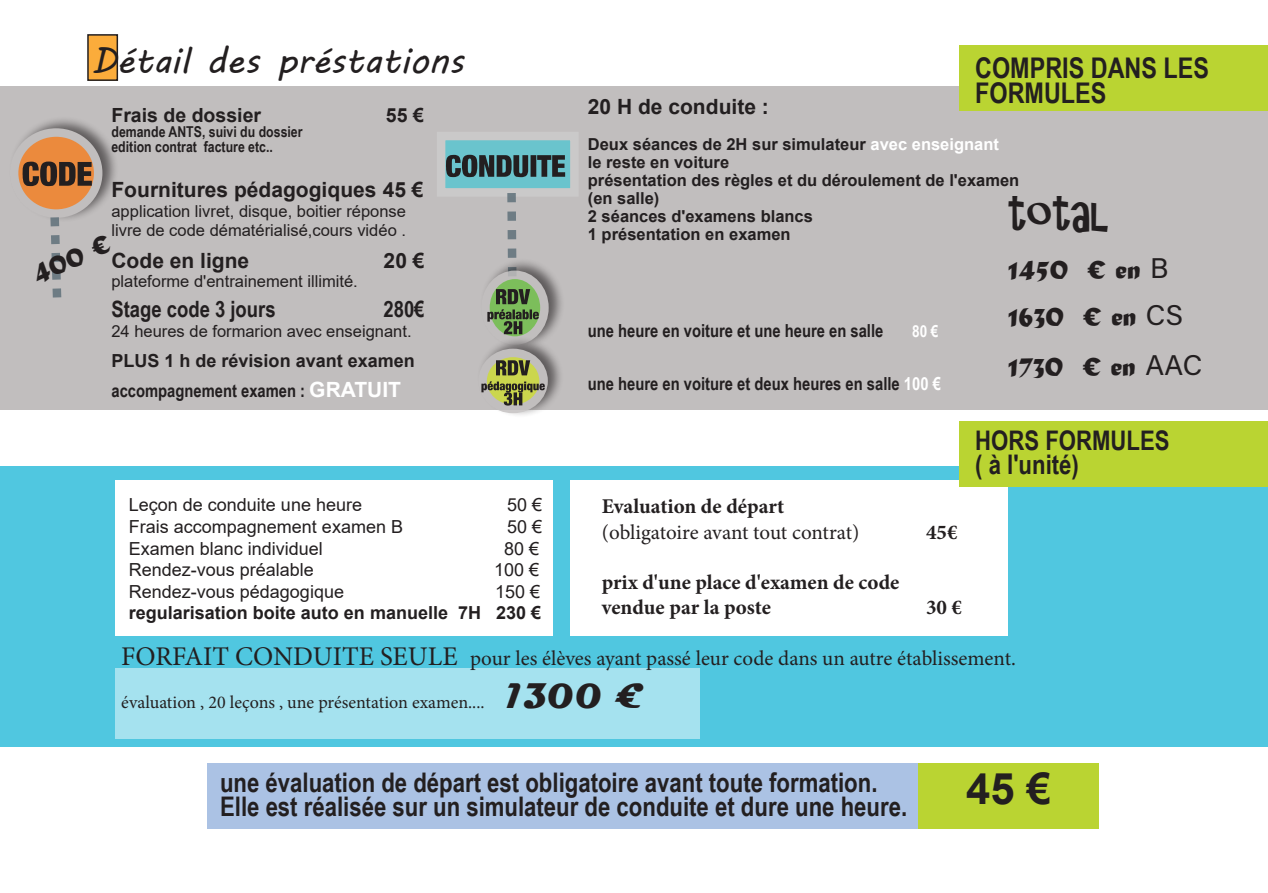
<style>
.page{position:relative;width:1268px;height:893px;background:#fff}
.page>*{position:absolute;margin:0;border:0;box-sizing:border-box;transform-origin:0 0}
.t1{font:48px "ARCHRISTY";color:#231f20}
.t2{font:700 43.5px "Arial";color:#231f20}
.t3{font:36px "MV Boli";color:#231f20}
.t4{font:28.5px/49.5px "Matura MT Script Capitals";color:#231f20}
.t5{font:700 28.5px/25.5px "Arial Narrow";color:#231f20}
.t6{font:700 27px/24px "Arial Narrow";color:#231f20}
.t7{font:700 22.5px "Arial Narrow";color:#231f20}
.t8{font:21px "Minion Pro";letter-spacing:-.005em;color:#231f20}
.t9{font:700 21px/25.2px "Minion Pro";color:#231f20}
.t10{font:700 21px "Arial";color:#231f20}
.t11{font:700 21px "Arial";color:#fff}
.t12{font:700 19.5px "Arial";color:#231f20}
.t13{font:18px "Arial";color:#231f20}
.t14{font:700 18px "Arial Narrow";color:#231f20}
.t15{font:700 18px "Arial";color:#231f20}
.t16{font:18px "Minion Pro";color:#231f20}
.t17{font:700 16.5px "Arial";color:#231f20}
.t18{font:16.5px "Arial";color:#231f20}
.t19{font:700 16.5px "Arial Narrow";color:#fff}
.t20{font:700 15px "Arial Narrow";color:#231f20}
.s1{color:#fff}
.s2{font-family:"Acumin Variable Concept"}
.s3{font-size:27px}
.s4{font-family:"Magneto";font-weight:700;font-size:36px}
</style>
<div class="page">
<div style="left:0;top:87px;width:1267px;height:323px;background:#c1bebe"></div>
<div style="left:8px;top:115px;width:111px;height:108px;background:#231f20;opacity:.75"></div>
<svg style="left:14px;top:133px;width:84px;height:81px;background:#e39150"></svg>
<div style="left:10px;top:128px;width:92px;height:90px;border:9px solid #c1bebe;border-radius:50%"></div>
<svg style="left:49px;top:216px;width:14px;height:82px"></svg>
<svg style="left:23px;top:162px;width:69px;height:24px;background:#624029"></svg>
<div style="left:437px;top:132px;width:141px;height:65px;background:#6ac4cd;border:9px solid #cdcccc"></div>
<svg style="left:505px;top:191px;width:13px;height:67px"></svg>
<svg style="left:446px;top:155px;width:119px;height:22px"></svg>
<div style="left:479px;top:258px;width:86px;height:92px;background:#231f20;opacity:.75"></div>
<svg style="left:485px;top:275px;width:59px;height:66px"></svg>
<div style="left:481px;top:271px;width:67px;height:74px;border:9px solid #c1bebe;border-radius:50%"></div>
<svg style="left:487px;top:289px;width:51px;height:45px;background:#658453"></svg>
<div style="left:477px;top:336px;width:87px;height:82px;background:#231f20;opacity:.75"></div>
<svg style="left:482px;top:353px;width:61px;height:56px"></svg>
<div style="left:478px;top:349px;width:69px;height:64px;border:9px solid #c1bebe;border-radius:50%"></div>
<svg style="left:496px;top:360px;width:34px;height:15px"></svg>
<svg style="left:481px;top:381px;width:63px;height:25px"></svg>
<div style="left:0;top:466px;width:1267px;height:280px;background:#50c7e0"></div>
<div style="left:570px;top:480px;width:437px;height:155px;background:#fff"></div>
<div style="left:959px;top:45px;width:308px;height:66px;background:#bad432"></div>
<div style="left:959px;top:422px;width:308px;height:65px;background:#bad432"></div>
<div style="left:115px;top:480px;width:438px;height:155px;background:#fff"></div>
<div style="left:115px;top:668px;width:584px;height:70px;background:#a5e2ef"></div>
<div style="left:88px;top:35px;width:29px;height:45px;background:#fbac3b"></div>
<div style="left:87px;top:34px;width:31px;height:47px;border:2px solid #231f20"></div>
<div style="left:207px;top:763px;width:711px;height:65px;background:#abc2e4"></div>
<div style="left:917px;top:763px;width:181px;height:65px;background:#bad432"></div>
<h3 class="t3" style="left:92px;top:36px;width:373px">Détail des préstations</h3>
<p class="t12" style="left:111px;top:101px;width:151px">Frais de dossier</p>
<p class="t12" style="left:386px;top:101px;width:39px">55 €</p>
<p class="t20" style="left:111px;top:120px;width:192px">demande ANTS, suivi du dossier</p>
<p class="t20" style="left:111px;top:135px;width:163px">edition contrat facture etc..</p>
<p class="t10" style="left:111px;top:175px;width:313px">Fournitures pédagogiques 45 €</p>
<p class="t18" style="left:111px;top:199px;width:296px">application livret, disque, boitier réponse</p>
<p class="t18" style="left:111px;top:219px;width:296px">livre de code dématérialisé,cours vidéo .</p>
<p class="t10" style="left:111px;top:245px;width:139px">Code en ligne</p>
<p class="t10" style="left:383px;top:245px;width:42px">20 €</p>
<p class="t18" style="left:111px;top:270px;width:248px">plateforme d'entrainement illimité.</p>
<p class="t7" style="left:111px;top:292px;width:166px">Stage code 3 jours</p>
<p class="t7" style="left:383px;top:292px;width:43px">280€</p>
<p class="t18" style="left:111px;top:319px;width:301px">24 heures de formarion avec enseignant.</p>
<p class="t15" style="left:111px;top:347px;width:305px">PLUS 1 h de révision avant examen</p>
<p class="t14" style="left:111px;top:377px;width:195px">accompagnement examen :</p>
<p class="t11" style="left:309px;top:374px;width:93px">GRATUIT</p>
<h3 class="t4" style="left:24px;top:255px;width:84px;rotate:-24deg">400 €</h3>
<h3 class="t5" style="left:975px;top:54px;width:235px">COMPRIS DANS LES<br>FORMULES</h3>
<p class="t10" style="left:587px;top:91px;width:182px">20 H de conduite :</p>
<p class="t17" style="left:587px;top:132px;width:412px">Deux séances de 2H sur simulateur <span class="s1">avec enseignant</span></p>
<p class="t17" style="left:587px;top:150px;width:143px">le reste en voiture</p>
<p class="t17" style="left:587px;top:168px;width:433px">présentation des règles et du déroulement de l'examen</p>
<p class="t17" style="left:587px;top:186px;width:73px">(en salle)</p>
<p class="t17" style="left:587px;top:204px;width:226px">2 séances d'examens blancs</p>
<p class="t17" style="left:587px;top:222px;width:204px">1 présentation en examen</p>
<h1 class="t1" style="left:1007px;top:187px;width:103px">total</h1>
<p class="t14" style="left:587px;top:317px;width:297px">une heure en voiture et une heure en salle</p>
<p class="t19" style="left:912px;top:319px;width:28px">80 €</p>
<p class="t14" style="left:587px;top:370px;width:354px">une heure en voiture et deux heures en salle <span class="s1">100 €</span></p>
<h3 class="t4" style="left:1007px;top:247px;width:161px">1450 € en <span class="s2">B</span></h3>
<h3 class="t4" style="left:1007px;top:294px;width:195px">1630 € en <span class="s2">CS<br></span>1730 € en <span class="s2">AAC</span></h3>
<h3 class="t6" style="left:975px;top:427px;width:196px">HORS FORMULES ( à l'unité)</h3>
<p class="t13" style="left:129px;top:493px;width:235px">Leçon de conduite une heure</p>
<p class="t13" style="left:507px;top:493px;width:37px">50 €</p>
<p class="t13" style="left:129px;top:514px;width:276px">Frais accompagnement examen B</p>
<p class="t13" style="left:507px;top:514px;width:37px">50 €</p>
<p class="t13" style="left:129px;top:536px;width:196px">Examen blanc individuel</p>
<p class="t13" style="left:504px;top:536px;width:37px">80 €</p>
<p class="t13" style="left:129px;top:557px;width:187px">Rendez-vous préalable</p>
<p class="t13" style="left:494px;top:557px;width:47px">100 €</p>
<p class="t13" style="left:129px;top:579px;width:217px">Rendez-vous pédagogique</p>
<p class="t13" style="left:495px;top:579px;width:47px">150 €</p>
<p class="t15" style="left:129px;top:600px;width:414px">regularisation boite auto en manuelle 7H 230 €</p>
<p class="t8" style="left:121px;top:644px;width:895px"><span class="s3">FORFAIT CONDUITE SEULE</span> pour les élèves ayant passé leur code dans un autre établissement.</p>
<p class="t16" style="left:121px;top:691px;width:523px">évaluation , 20 leçons , une présentation examen.... <span class="s4">1300 €</span></p>
<p class="t9" style="left:601px;top:494px;width:184px">Evaluation de départ</p>
<p class="t8" style="left:601px;top:518px;width:259px">(obligatoire avant tout contrat)</p>
<p class="t9" style="left:925px;top:519px;width:33px">45€</p>
<p class="t9" style="left:601px;top:569px;width:299px">prix d'une place d'examen de code vendue par la poste</p>
<p class="t9" style="left:925px;top:595px;width:38px">30 €</p>
<h3 class="t6" style="left:220px;top:769px;width:688px">une évaluation de départ est obligatoire avant toute formation.<br>Elle est réalisée sur un simulateur de conduite et dure une heure.</h3>
<h2 class="t2" style="left:966px;top:758px;width:86px">45 €</h2>
</div>
